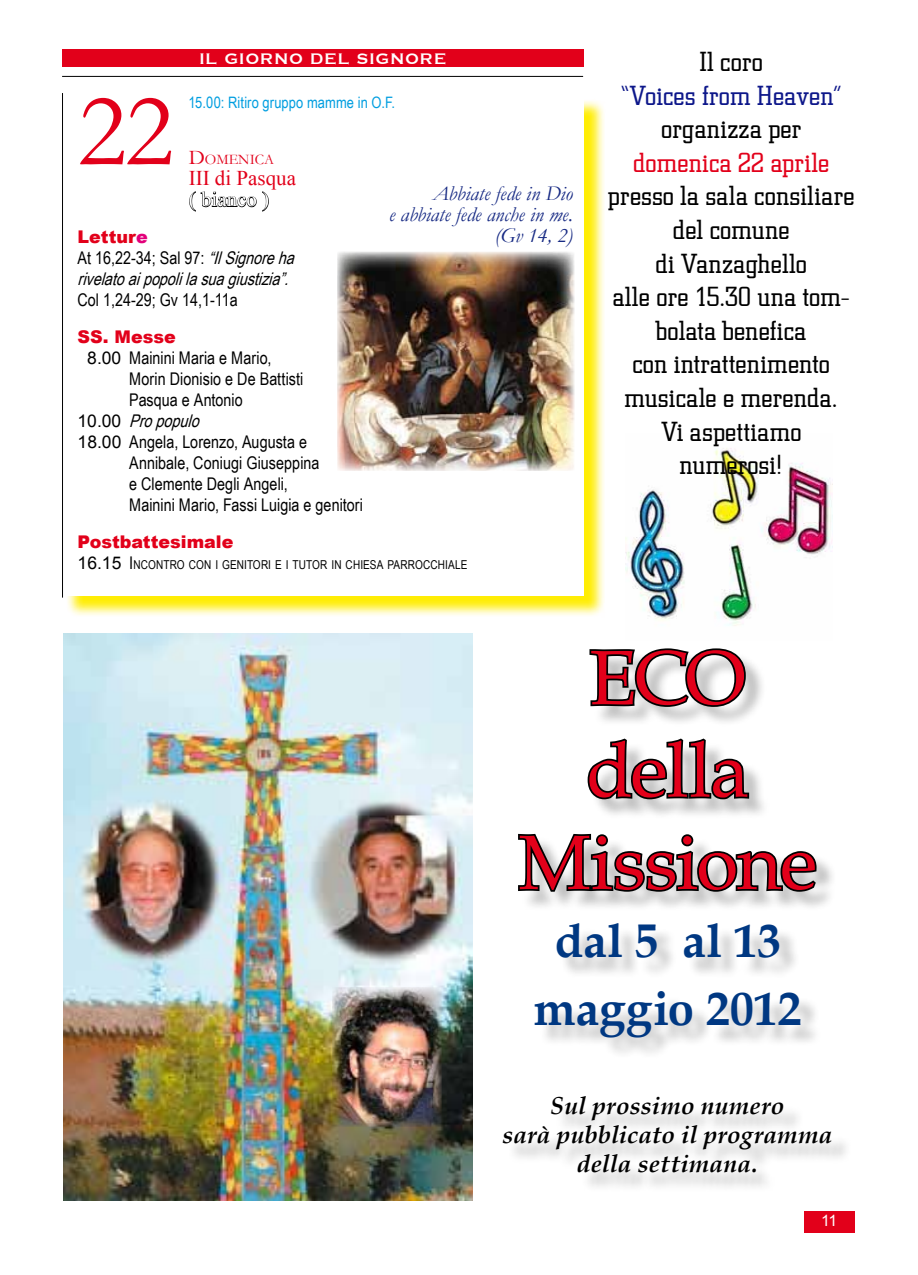
<style>
.page{position:relative;width:918px;height:1275px;background:#fff}
.page>*{position:absolute;margin:0;border:0;box-sizing:border-box;transform-origin:0 0}
.t1{font:105px "Garamond";color:#e2001a}
.t2{font:77px/92.4px "Book Antiqua";letter-spacing:-.015em;color:#e2001a;text-align:center}
.t3{font:700 47.25px/68.2px "Book Antiqua";letter-spacing:.005em;color:#003882;text-align:center}
.t4{font:300 28px/33.6px "Square Slabserif 711 BT";letter-spacing:.005em;color:#000;text-align:center}
.t5{font:300 28px "Square Slabserif 711 BT";letter-spacing:.005em;color:#0d178a}
.t6{font:300 28px "Square Slabserif 711 BT";letter-spacing:.01em;color:#e2001a}
.t7{font:italic 700 24.5px/29.4px "Book Antiqua";letter-spacing:.01em;color:#000;text-align:center}
.t8{font:italic 21px/21px "Garamond";color:#162983;text-align:right}
.t9{font:21px "Times New Roman";color:#e2001a}
.t10{font:21px "Times New Roman";color:#fff}
.t11{font:17.5px "Arial Narrow";color:#000}
.t12{font:italic 17.5px/21px "Arial Narrow";color:#000}
.t13{font:900 17.5px "Arial";color:#e2001a}
.t14{font:15.75px "Arial Narrow";letter-spacing:.005em;color:#009ee0}
.t15{font:700 15.75px "Copperplate";letter-spacing:.1em;color:#fff}
.t16{font:15.75px "Arial";color:#fff}
.t17{font:14.7px "Garamond";color:#e2001a}
.t18{font:12.25px "Arial Narrow";letter-spacing:.005em;color:#000}
.s1{font-size:21px}
.s2{color:#e2007a}
.s3{font-style:normal}
.s4{font-family:"Arial";color:#fff}
.s5{font-family:"Arial"}
.s6{font-family:"Arial";font-style:normal}
.s7{font-family:"Arial";font-size:17.5px}
.s8{font-size:17.5px}
</style>
<div class="page">
<img style="left:625px;top:448px;width:207px;height:178px">
<div style="left:804px;top:1211px;width:50px;height:21px;background:#e2001a"></div>
<div style="left:63px;top:50px;width:520px;height:17px;background:#e2001a"></div>
<hr style="left:62px;top:76px;width:521px;height:1px;background:#000">
<svg style="left:67px;top:101px;width:537px;height:515px;background:#fff258"></svg>
<div style="left:63px;top:96px;width:521px;height:500px;background:#fff"></div>
<svg style="left:189px;top:191px;width:80px;height:21px"></svg>
<hr style="left:62px;top:93px;width:1px;height:505px;background:#000">
<img style="left:338px;top:252px;width:236px;height:219px">
<img style="left:63px;top:633px;width:409px;height:567px">
<img style="left:333px;top:987px;width:108px;height:139px">
<svg style="left:516px;top:648px;width:302px;height:539px"></svg>
<p class="t15" style="left:200px;top:50px;width:90px">IL GIORNO</p>
<p class="t15" style="left:310px;top:50px;width:27px">DEL</p>
<p class="t15" style="left:357px;top:50px;width:90px">SIGNORE</p>
<p class="t14" style="left:188px;top:90px;width:208px">15.00: Ritiro gruppo mamme in O.F.</p>
<h1 class="t1" style="left:78px;top:61px;width:98px">22</h1>
<p class="t17" style="left:189px;top:150px;width:87px"><span class="s1">D</span>OMENICA</p>
<p class="t9" style="left:189px;top:164px;width:109px">III di Pasqua</p>
<p class="t10" style="left:189px;top:185px;width:82px">( bianco )</p>
<p class="t8" style="left:389px;top:183px;width:185px">Abbiate fede in Dio<br>e abbiate fede anche in me. (Gv 14, 2)</p>
<p class="t13" style="left:78px;top:224px;width:72px">Lettur<span class="s2">e</span></p>
<p class="t12" style="left:78px;top:247px;width:224px"><span class="s3">At 16,22-34; Sal 97:</span> “IlSignoreha rivelatoaipopolilasuagiustizia”.</p>
<p class="t11" style="left:78px;top:287px;width:162px">Col 1,24-29; Gv 14,1-11a</p>
<p class="t13" style="left:78px;top:324px;width:100px">SS. Messe</p>
<p class="t11" style="left:78px;top:345px;width:195px"><span class="s4">1</span><span class="s5">8.00</span> Mainini Maria e Mario,</p>
<p class="t11" style="left:129px;top:366px;width:176px">Morin Dionisio e De Battisti</p>
<p class="t11" style="left:129px;top:387px;width:115px">Pasqua e Antonio</p>
<p class="t12" style="left:78px;top:410px;width:129px"><span class="s6">1 0 . 0 0</span> Propopulo</p>
<p class="t11" style="left:78px;top:429px;width:231px"><span class="s5">18.00</span> Angela, Lorenzo, Augusta e</p>
<p class="t11" style="left:129px;top:450px;width:192px">Annibale, Coniugi Giuseppina</p>
<p class="t11" style="left:129px;top:471px;width:160px">e Clemente Degli Angeli,</p>
<p class="t11" style="left:129px;top:492px;width:235px">Mainini Mario, Fassi Luigia e genitori</p>
<p class="t13" style="left:78px;top:529px;width:157px">Postbattesimale</p>
<p class="t18" style="left:78px;top:555px;width:391px"><span class="s7">16.15</span> <span class="s8">I</span> NCONTRO CON I GENITORI E I TUTOR IN CHIESA PARROCCHIALE</p>
<h3 class="t4" style="left:699px;top:44px;width:65px">Il coro</h3>
<h3 class="t5" style="left:620px;top:78px;width:224px">“Voices from Heaven”</h3>
<h3 class="t4" style="left:661px;top:111px;width:142px">organizza per</h3>
<h3 class="t6" style="left:633px;top:145px;width:198px">domenica 22 aprile</h3>
<h3 class="t4" style="left:608px;top:178px;width:248px">presso la sala consiliare del comune<br>di Vanzaghello<br>alle ore 15.30 una tom&shy;bolata benefica<br>con intrattenimento musicale e merenda.<br>Vi aspettiamo numerosi!</h3>
<h2 class="t2" style="left:518px;top:630px;width:300px">ECO della<br>Missione</h2>
<h3 class="t3" style="left:533px;top:907px;width:269px">dal 5 al 13 maggio 2012</h3>
<h3 class="t7" style="left:502px;top:1090px;width:331px">Sul prossimo numero<br>sarà pubblicato il programma della settimana.</h3>
<p class="t16" style="left:821px;top:1210px;width:18px">11</p>
</div>
